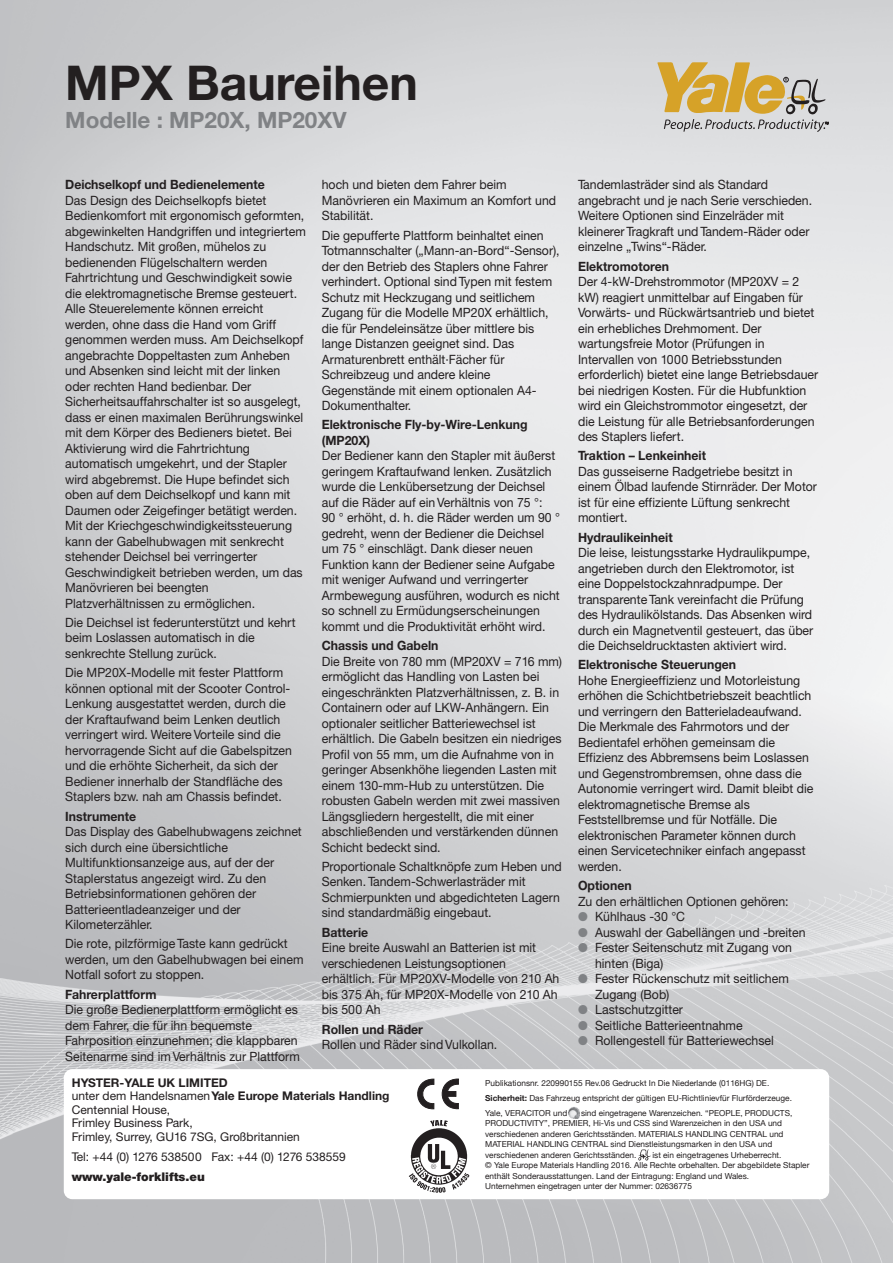
<style>
.page{position:relative;width:893px;height:1263px;background:#fff}
.page>*{position:absolute;margin:0;border:0;box-sizing:border-box;transform-origin:0 0}
.t1{font:700 48px "Helvetica Neue CE";color:#231f20}
.t2{font:700 22.5px "Helvetica Neue CE";color:#808285}
.t3{font:12.75px/15.5px "Helvetica Neue CE";color:#231f20;scale:.96 1}
.t4{font:700 12.75px/15.5px "Helvetica Neue CE";color:#231f20;scale:.96 1}
.t5{font:12px/13.5px "Helvetica Neue CE";color:#231f20}
.t6{font:900 12px "Helvetica Neue CE";color:#231f20}
.t7{font:8.25px/10.5px "Helvetica Neue";color:#231f20}
.s1{color:#808285}
.s2{font-weight:700}
</style>
<div class="page">
<img style="left:0;top:0;width:893px;height:1263px">
<div style="left:64px;top:1069px;width:765px;height:130px;background:#fff;border-radius:9px"></div>
<svg style="left:657px;top:62px;width:171px;height:70px;background:#ccbb92"></svg>
<img style="left:408px;top:1120px;width:62px;height:73px">
<svg style="left:417px;top:1078px;width:41px;height:31px"></svg>
<svg style="left:568px;top:1107px;width:12px;height:12px"></svg>
<svg style="left:638px;top:1149px;width:13px;height:11px"></svg>
<h1 class="t1" style="left:65px;top:65px;width:354px">MPX Baureihen</h1>
<h2 class="t2" style="left:65px;top:112px;width:283px">Modelle : MP20X, MP20XV</h2>
<p class="t4" style="left:65px;top:178px;width:210px">Deichselkopf und Bedienelemente</p>
<p class="t3" style="left:65px;top:194px;width:252px">Das Design des Deichselkopfs bietet Bedienkomfort mit ergonomisch geformten, abgewinkelten Handgriffen und integriertem Handschutz. Mit großen, mühelos zu bedienenden Flügelschaltern werden Fahrtrichtung und Geschwindigkeit sowie die elektromagnetische Bremse gesteuert.<br>Alle Steuerelemente können erreicht werden, ohne dass die Hand vom Griff genommen werden muss. Am Deichselkopf angebrachte Doppeltasten zum Anheben und Absenken sind leicht mit der linken oder rechten Hand bedienbar. Der Sicherheitsauffahrschalter ist so ausgelegt, dass er einen maximalen Berührungswinkel mit dem Körper des Bedieners bietet. Bei Aktivierung wird die Fahrtrichtung automatisch umgekehrt, und der Stapler wird abgebremst. Die Hupe befindet sich oben auf dem Deichselkopf und kann mit Daumen oder Zeigefinger betätigt werden.<br>Mit der Kriechgeschwindigkeitssteuerung kann der Gabelhubwagen mit senkrecht stehender Deichsel bei verringerter Geschwindigkeit betrieben werden, um das Manövrieren bei beengten Platzverhältnissen zu ermöglichen.</p>
<p class="t3" style="left:65px;top:616px;width:241px">Die Deichsel ist federunterstützt und kehrt beim Loslassen automatisch in die senkrechte Stellung zurück.</p>
<p class="t3" style="left:65px;top:666px;width:238px">Die MP20X-Modelle mit fester Plattform können optional mit der Scooter Control-Lenkung ausgestattet werden, durch die der Kraftaufwand beim Lenken deutlich verringert wird. WeitereVorteile sind die hervorragende Sicht auf die Gabelspitzen und die erhöhte Sicherheit, da sich der Bediener innerhalb der Standfläche des Staplers bzw. nah am Chassis befindet.</p>
<p class="t4" style="left:65px;top:809px;width:75px">Instrumente</p>
<p class="t3" style="left:65px;top:825px;width:248px">Das Display des Gabelhubwagens zeichnet sich durch eine übersichtliche Multifunktionsanzeige aus, auf der der Staplerstatus angezeigt wird. Zu den Betriebsinformationen gehören der Batterieentladeanzeiger und der Kilometerzähler.</p>
<p class="t3" style="left:65px;top:937px;width:250px">Die rote, pilzförmige Taste kann gedrückt werden, um den Gabelhubwagen bei einem<br>Notfall sofort zu stoppen.</p>
<p class="t4" style="left:65px;top:987px;width:97px">Fahrerplattform</p>
<p class="t3" style="left:65px;top:1003px;width:246px">Die große Bedienerplattform ermöglicht es dem Fahrer, die für ihn bequemste Fahrposition einzunehmen; die klappbaren Seitenarme sind im Verhältnis zur Plattform</p>
<p class="t3" style="left:322px;top:178px;width:246px">hoch und bieten dem Fahrer beim<br>Manövrieren ein Maximum an Komfort und<br>Stabilität.</p>
<p class="t3" style="left:322px;top:229px;width:249px">Die gepufferte Plattform beinhaltet einen Totmannschalter („Mann-an-Bord“-Sensor), der den Betrieb des Staplers ohne Fahrer verhindert. Optional sind Typen mit festem Schutz mit Heckzugang und seitlichem Zugang für die Modelle MP20X erhältlich, die für Pendeleinsätze über mittlere bis lange Distanzen geeignet sind. Das Armaturenbrett enthält·Fächer für Schreibzeug und andere kleine Gegenstände mit einem optionalen A4- Dokumenthalter.</p>
<p class="t4" style="left:322px;top:418px;width:216px">Elektronische Fly-by-Wire-Lenkung (MP20X)</p>
<p class="t3" style="left:322px;top:449px;width:250px">Der Bediener kann den Stapler mit äußerst geringem Kraftaufwand lenken. Zusätzlich wurde die Lenkübersetzung der Deichsel auf die Räder auf einVerhältnis von 75 °:<br>90 ° erhöht, d. h. die Räder werden um 90 ° gedreht, wenn der Bediener die Deichsel um 75 ° einschlägt. Dank dieser neuen Funktion kann der Bediener seine Aufgabe mit weniger Aufwand und verringerter Armbewegung ausführen, wodurch es nicht so schnell zu Ermüdungserscheinungen kommt und die Produktivität erhöht wird.</p>
<p class="t4" style="left:322px;top:639px;width:123px">Chassis und Gabeln</p>
<p class="t3" style="left:322px;top:655px;width:252px">Die Breite von 780 mm (MP20XV = 716 mm) ermöglicht das Handling von Lasten bei eingeschränkten Platzverhältnissen, z. B. in Containern oder auf LKW-Anhängern. Ein optionaler seitlicher Batteriewechsel ist erhältlich. Die Gabeln besitzen ein niedriges Profil von 55 mm, um die Aufnahme von in geringer Absenkhöhe liegenden Lasten mit einem 130-mm-Hub zu unterstützen. Die robusten Gabeln werden mit zwei massiven Längsgliedern hergestellt, die mit einer abschließenden und verstärkenden dünnen Schicht bedeckt sind.</p>
<p class="t3" style="left:322px;top:860px;width:251px">Proportionale Schaltknöpfe zum Heben und Senken. Tandem-Schwerlasträder mit Schmierpunkten und abgedichteten Lagern sind standardmäßig eingebaut.</p>
<p class="t4" style="left:322px;top:926px;width:50px">Batterie</p>
<p class="t3" style="left:322px;top:941px;width:249px">Eine breite Auswahl an Batterien ist mit verschiedenen Leistungsoptionen erhältlich. Für MP20XV-Modelle von 210 Ah bis 375 Ah, für MP20X-Modelle von 210 Ah bis 500 Ah</p>
<p class="t4" style="left:322px;top:1022px;width:107px">Rollen und Räder</p>
<p class="t3" style="left:322px;top:1038px;width:184px">Rollen und Räder sindVulkollan.</p>
<p class="t3" style="left:578px;top:178px;width:245px">Tandemlasträder sind als Standard angebracht und je nach Serie verschieden.<br>Weitere Optionen sind Einzelräder mit kleinerer Tragkraft und Tandem-Räder oder einzelne „Twins“-Räder.</p>
<p class="t4" style="left:578px;top:259px;width:96px">Elektromotoren</p>
<p class="t3" style="left:578px;top:275px;width:252px">Der 4-kW-Drehstrommotor (MP20XV = 2 kW) reagiert unmittelbar auf Eingaben für Vorwärts- und Rückwärtsantrieb und bietet ein erhebliches Drehmoment. Der wartungsfreie Motor (Prüfungen in Intervallen von 1000 Betriebsstunden erforderlich) bietet eine lange Betriebsdauer bei niedrigen Kosten. Für die Hubfunktion wird ein Gleichstrommotor eingesetzt, der die Leistung für alle Betriebsanforderungen des Staplers liefert.</p>
<p class="t4" style="left:578px;top:449px;width:135px">Traktion – Lenkeinheit</p>
<p class="t3" style="left:578px;top:465px;width:250px">Das gusseiserne Radgetriebe besitzt in einem Ölbad laufende Stirnräder. Der Motor ist für eine effiziente Lüftung senkrecht montiert.</p>
<p class="t4" style="left:578px;top:530px;width:100px">Hydraulikeinheit</p>
<p class="t3" style="left:578px;top:546px;width:247px">Die leise, leistungsstarke Hydraulikpumpe, angetrieben durch den Elektromotor, ist eine Doppelstockzahnradpumpe. Der transparente Tank vereinfacht die Prüfung des Hydraulikölstands. Das Absenken wird durch ein Magnetventil gesteuert, das über die Deichseldrucktasten aktiviert wird.</p>
<p class="t4" style="left:578px;top:658px;width:166px">Elektronische Steuerungen</p>
<p class="t3" style="left:578px;top:674px;width:247px">Hohe Energieeffizienz und Motorleistung erhöhen die Schichtbetriebszeit beachtlich und verringern den Batterieladeaufwand.<br>Die Merkmale des Fahrmotors und der Bedientafel erhöhen gemeinsam die Effizienz des Abbremsens beim Loslassen und Gegenstrombremsen, ohne dass die Autonomie verringert wird. Damit bleibt die elektromagnetische Bremse als Feststellbremse und für Notfälle. Die elektronischen Parameter können durch einen Servicetechniker einfach angepasst werden.</p>
<p class="t4" style="left:578px;top:879px;width:57px">Optionen</p>
<p class="t3" style="left:578px;top:895px;width:221px">Zu den erhältlichen Optionen gehören:</p>
<p class="t3" style="left:578px;top:910px;width:113px"><span class="s1">●</span> Kühlhaus -30 °C</p>
<p class="t3" style="left:578px;top:926px;width:239px"><span class="s1">●</span> Auswahl der Gabellängen und -breiten</p>
<p class="t3" style="left:595px;top:941px;width:207px;text-indent:-17px"><span class="s1">●</span> Fester Seitenschutz mit Zugang von hinten (Biga)</p>
<p class="t3" style="left:595px;top:972px;width:203px;text-indent:-17px"><span class="s1">●</span> Fester Rückenschutz mit seitlichem<br>Zugang (Bob)</p>
<p class="t3" style="left:578px;top:1003px;width:111px"><span class="s1">●</span> Lastschutzgitter</p>
<p class="t3" style="left:578px;top:1019px;width:173px"><span class="s1">●</span> Seitliche Batterieentnahme</p>
<p class="t3" style="left:578px;top:1034px;width:205px"><span class="s1">●</span> Rollengestell für Batteriewechsel</p>
<p class="t5" style="left:72px;top:1077px;width:319px"><span class="s2">HYSTER-YALE UK LIMITED<br></span>unter dem Handelsnamen<span class="s2">Yale Europe Materials Handling </span>Centennial House,<br>Frimley Business Park,<br>Frimley, Surrey, GU16 7SG, Großbritannien</p>
<p class="t5" style="left:72px;top:1151px;width:276px">Tel: +44 (0) 1276 538500 Fax: +44 (0) 1276 538559</p>
<p class="t6" style="left:72px;top:1172px;width:135px">www.yale-forklifts.eu</p>
<p class="t7" style="left:485px;top:1076px;width:308px;line-height:14.7px">Publikationsnr. 220990155 Rev.06 Gedruckt In Die Niederlande (0116HG) DE.<br><span class="s2">Sicherheit:</span> Das Fahrzeug entspricht der gültigen EU-Richtlinievfür Flurförderzeuge.<br>Yale, VERACITOR und</p>
<p class="t7" style="left:485px;top:1107px;width:309px;text-indent:96px">sind eingetragene Warenzeichen. “PEOPLE, PRODUCTS, PRODUCTIVITY”, PREMIER, Hi-Vis und CSS sind Warenzeichen in den USA und verschiedenen anderen Gerichtsständen. MATERIALS HANDLING CENTRAL und MATERIAL HANDLING CENTRAL sind Dienstleistungsmarken in den USA und verschiedenen anderen Gerichtsständen.</p>
<p class="t7" style="left:485px;top:1149px;width:326px;text-indent:167px">ist ein eingetragenes Urheberrecht.<br>© Yale Europe Materials Handling 2016. Alle Rechte orbehalten. Der abgebildete Stapler enthält Sonderausstattungen. Land der Eintragung: England und Wales.<br>Unternehmen eingetragen unter der Nummer: 02636775</p>
</div>
